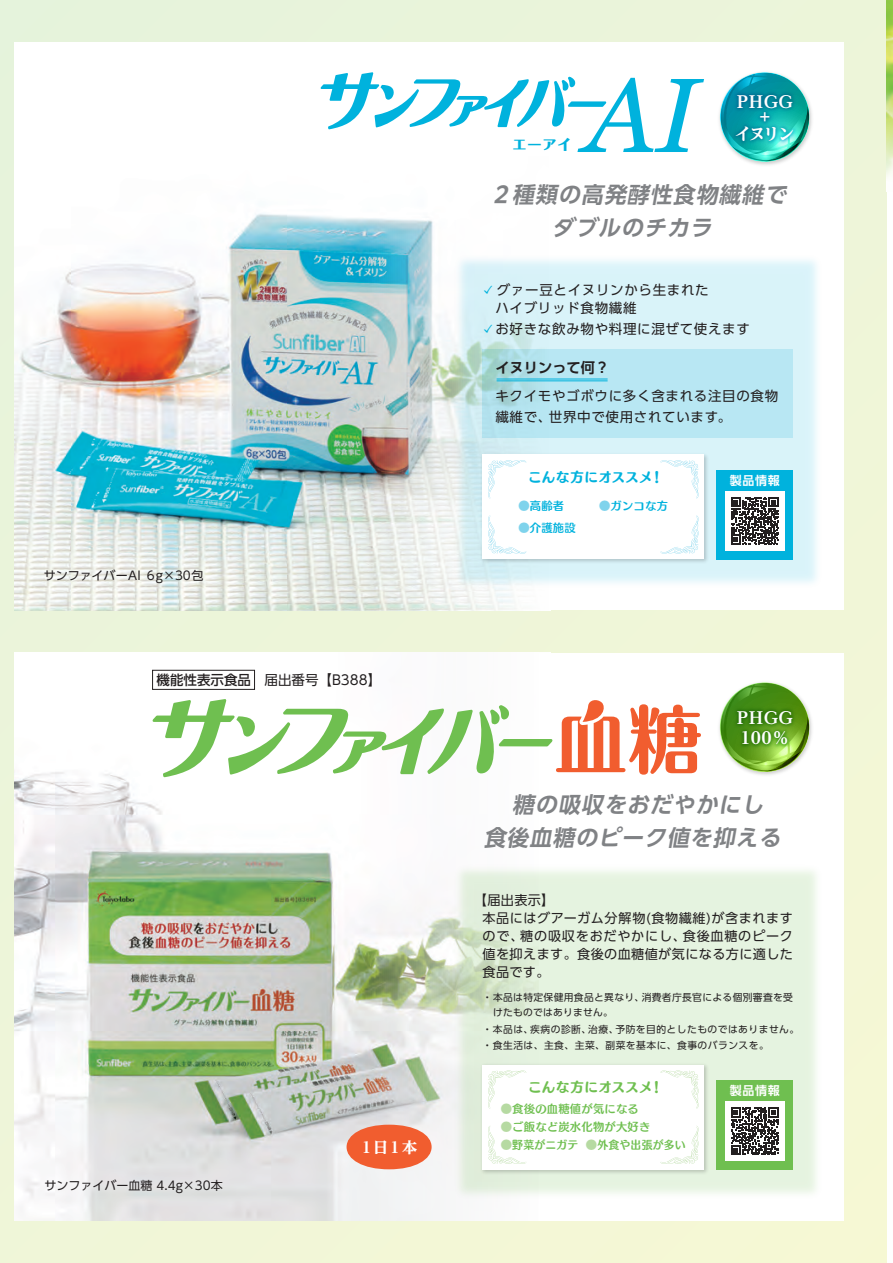
<style>
.page{position:relative;width:893px;height:1263px;background:#fff}
.page>*{position:absolute;margin:0;border:0;box-sizing:border-box;transform-origin:0 0}
.t1{font:italic 700 22.2px/32.5px "PUD Shin Go Pr 6 N De";color:#808285;text-align:center}
.t2{font:800 16.5px/20.7px "UD Reimin Pr 6 N";letter-spacing:.025em;color:#fff}
.t3{font:800 15px "UD Reimin Pr 6 N";color:#fff}
.t4{font:700 14.25px "UD Shin Go Pro De";color:#231f20}
.t5{font:800 14.25px "Folk Pro";color:#00b2dd}
.t6{font:13.5px/18px "UD Shin Go Pro";letter-spacing:.05em;color:#231f20}
.t7{font:13.5px "UD Shin Go Pro";color:#231f20}
.t8{font:13.5px "Humming Pro E";letter-spacing:.02em;color:#00b2dd}
.t9{font:13.5px "Humming Pro E";letter-spacing:.02em;color:#6fbf50}
.t10{font:800 13.5px "UD Reimin Pr 6 N";color:#fff}
.t11{font:13.2px/18.1px "UD Shin Go Pro";letter-spacing:.04em;color:#231f20}
.t12{font:12px "UD Shin Go Pro";color:#231f20}
.t13{font:700 12px "UD Shin Go Pro De";letter-spacing:.05em;color:#fff}
.t14{font:11.25px "Humming Pro B";letter-spacing:.025em;color:#6fbf50}
.t15{font:11.25px "Humming Pro B";letter-spacing:.025em;color:#00b2dd}
.t16{font:11.25px "Humming Pro B";letter-spacing:.025em;color:#6fbf50;scale:.96 1}
.t17{font:9.75px/15px "UD Shin Go Pro";letter-spacing:.05em;color:#231f20}
.s1{font-weight:500}
.s2{color:#7fd3ec}
.s3{color:#b6daa2}
</style>
<div class="page">
<div style="left:0;top:0;width:887px;height:1263px;background:#eff6d8"></div>
<div style="left:15px;top:43px;width:829px;height:567px;background:#fff"></div>
<div style="left:15px;top:653px;width:829px;height:567px;background:#fff"></div>
<svg style="left:887px;top:0;width:6px;height:177px"></svg>
<img style="left:15px;top:87px;width:392px;height:523px">
<img style="left:407px;top:220px;width:410px;height:391px">
<svg style="left:15px;top:669px;width:392px;height:551px"></svg>
<img style="left:407px;top:869px;width:437px;height:352px">
<img style="left:719px;top:682px;width:93px;height:93px">
<img style="left:479px;top:1061px;width:231px;height:115px">
<div style="left:483px;top:1065px;width:221px;height:104px;background:#fff"></div>
<svg style="left:488px;top:1070px;width:211px;height:94px"></svg>
<img style="left:680px;top:42px;width:164px;height:123px">
<div style="left:716px;top:470px;width:77px;height:89px;background:#00b2dd"></div>
<img style="left:479px;top:451px;width:231px;height:115px">
<div style="left:483px;top:455px;width:221px;height:104px;background:#fff"></div>
<svg style="left:488px;top:460px;width:211px;height:94px"></svg>
<svg style="left:321px;top:72px;width:383px;height:80px"></svg>
<div style="left:725px;top:491px;width:59px;height:60px;background:#fff"></div>
<svg style="left:731px;top:497px;width:48px;height:48px"></svg>
<div style="left:347px;top:1125px;width:85px;height:44px;background:#f15d2f;border-radius:50%"></div>
<svg style="left:152px;top:696px;width:549px;height:82px"></svg>
<div style="left:152px;top:670px;width:103px;height:20px;border:1px solid #231f20"></div>
<div style="left:716px;top:1080px;width:77px;height:89px;background:#6fbf50"></div>
<div style="left:725px;top:1101px;width:59px;height:60px;background:#fff"></div>
<svg style="left:731px;top:1107px;width:48px;height:48px"></svg>
<svg style="left:483px;top:349px;width:310px;height:89px;background:#b5e5f0"></svg>
<hr style="left:497px;top:379px;width:111px;height:1px;background:#00b2dd">
<hr style="left:497px;top:380px;width:111px;height:1px;background:#00b2dd">
<svg style="left:484px;top:285px;width:8px;height:8px"></svg>
<svg style="left:484px;top:324px;width:8px;height:8px"></svg>
<p class="t12" style="left:44px;top:566px;width:161px">サンファイバーAI ６g×30包</p>
<h3 class="t7" style="left:157px;top:669px;width:226px"><span class="s1">機能性表示食品</span> 届出番号【B388】</h3>
<p class="t12" style="left:45px;top:1176px;width:180px">サンファイバー血糖 4.4g×30本</p>
<h3 class="t3" style="left:359px;top:1135px;width:60px">１日１本</h3>
<h3 class="t5" style="left:512px;top:133px;width:61px">エーアイ</h3>
<h2 class="t2" style="left:737px;top:91px;width:57px">PHGG</h2>
<h3 class="t10" style="left:758px;top:106px;width:15px">＋</h3>
<h2 class="t2" style="left:735px;top:123px;width:61px">イヌリン</h2>
<h1 class="t1" style="left:489px;top:179px;width:305px">２種類の高発酵性食物繊維でダブルのチカラ</h1>
<h3 class="t6" style="left:495px;top:280px;width:215px">グァー豆とイヌリンから生まれたハイブリッド食物繊維</h3>
<h3 class="t6" style="left:495px;top:319px;width:256px">お好きな飲み物や料理に混ぜて使えます</h3>
<h3 class="t4" style="left:495px;top:356px;width:115px">イヌリンって何？</h3>
<h3 class="t6" style="left:495px;top:385px;width:284px;line-height:21px">キクイモやゴボウに多く含まれる注目の食物繊維で、世界中で使用されています。</h3>
<h3 class="t8" style="left:528px;top:466px;width:137px">こんな方にオススメ！</h3>
<p class="t15" style="left:518px;top:496px;width:151px"><span class="s2">●</span>高齢者　　　<span class="s2">●</span>ガンコな方</p>
<p class="t15" style="left:518px;top:519px;width:59px"><span class="s2">●</span>介護施設</p>
<p class="t13" style="left:730px;top:471px;width:51px">製品情報</p>
<h2 class="t2" style="left:737px;top:707px;width:57px">PHGG<br>100％</h2>
<h1 class="t1" style="left:484px;top:789px;width:305px">糖の吸収をおだやかにし<br>食後血糖のピーク値を抑える</h1>
<h3 class="t11" style="left:483px;top:890px;width:312px;text-indent:-9px">【届出表示】<br>本品にはグアーガム分解物(食物繊維)が含まれますので、糖の吸収をおだやかにし、食後血糖のピーク値を抑えます。食後の血糖値が気になる方に適した食品です。</h3>
<p class="t17" style="left:493px;top:990px;width:301px;text-indent:-11px">・本品は特定保健用食品と異なり、消費者庁長官による個別審査を受けたものではありません。</p>
<p class="t17" style="left:483px;top:1020px;width:318px;line-height:16.5px">・本品は、疾病の診断、治療、予防を目的としたものではありません。・食生活は、主食、主菜、副菜を基本に、食事のバランスを。</p>
<h3 class="t9" style="left:528px;top:1076px;width:137px">こんな方にオススメ！</h3>
<p class="t14" style="left:501px;top:1100px;width:140px"><span class="s3">●</span>食後の血糖値が気になる</p>
<p class="t14" style="left:501px;top:1118px;width:151px"><span class="s3">●</span>ご飯など炭水化物が大好き</p>
<p class="t16" style="left:501px;top:1136px;width:194px"><span class="s3">●</span>野菜がニガテ <span class="s3">●</span>外食や出張が多い</p>
<p class="t13" style="left:730px;top:1081px;width:51px">製品情報</p>
</div>
